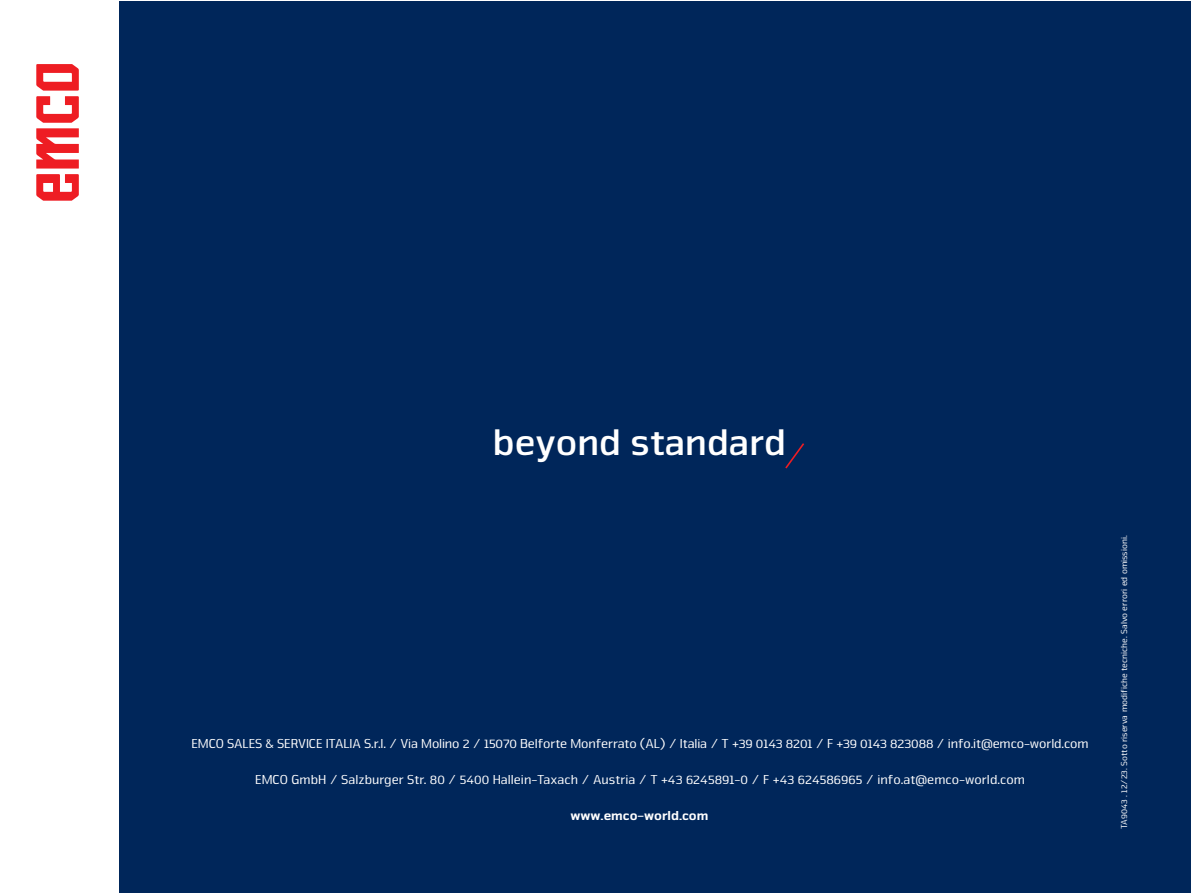
<style>
.page{position:relative;width:1191px;height:893px;background:#fff}
.page>*{position:absolute;margin:0;border:0;box-sizing:border-box;transform-origin:0 0}
.t1{font:700 38.55px "Nuri Pro";color:#fff}
.t2{font:13.5px "Nuri Pro";letter-spacing:-.01em;color:#fff}
.t3{font:900 13.5px "Nuri Pro";color:#fff}
.t4{font:9px "Nuri Pro";color:#fff}
</style>
<div class="page">
<div style="left:120px;top:1px;width:1071px;height:892px;background:#00265a"></div>
<svg style="left:36px;top:64px;width:43px;height:137px"></svg>
<svg style="left:785px;top:443px;width:20px;height:26px"></svg>
<h1 class="t1" style="left:493px;top:419px;width:294px">beyond standard</h1>
<p class="t2" style="left:191px;top:736px;width:898px">EMCO SALES &amp; SERVICE ITALIA S.r.l. / Via Molino 2 / 15070 Belforte Monferrato (AL) / Italia / T +39 0143 8201 / F +39 0143 823088 / info.it@emco-world.com</p>
<p class="t2" style="left:255px;top:772px;width:771px">EMCO GmbH / Salzburger Str. 80 / 5400 Hallein-Taxach / Austria / T +43 6245891-0 / F +43 624586965 / info.at@emco-world.com</p>
<p class="t3" style="left:570px;top:807px;width:140px">www.emco-world.com</p>
<p class="t4" style="left:1119px;top:829px;width:295px;rotate:-90deg">TA9043 . 12/23. Sotto riserva modifiche tecniche. Salvo errori ed omissioni.</p>
</div>
